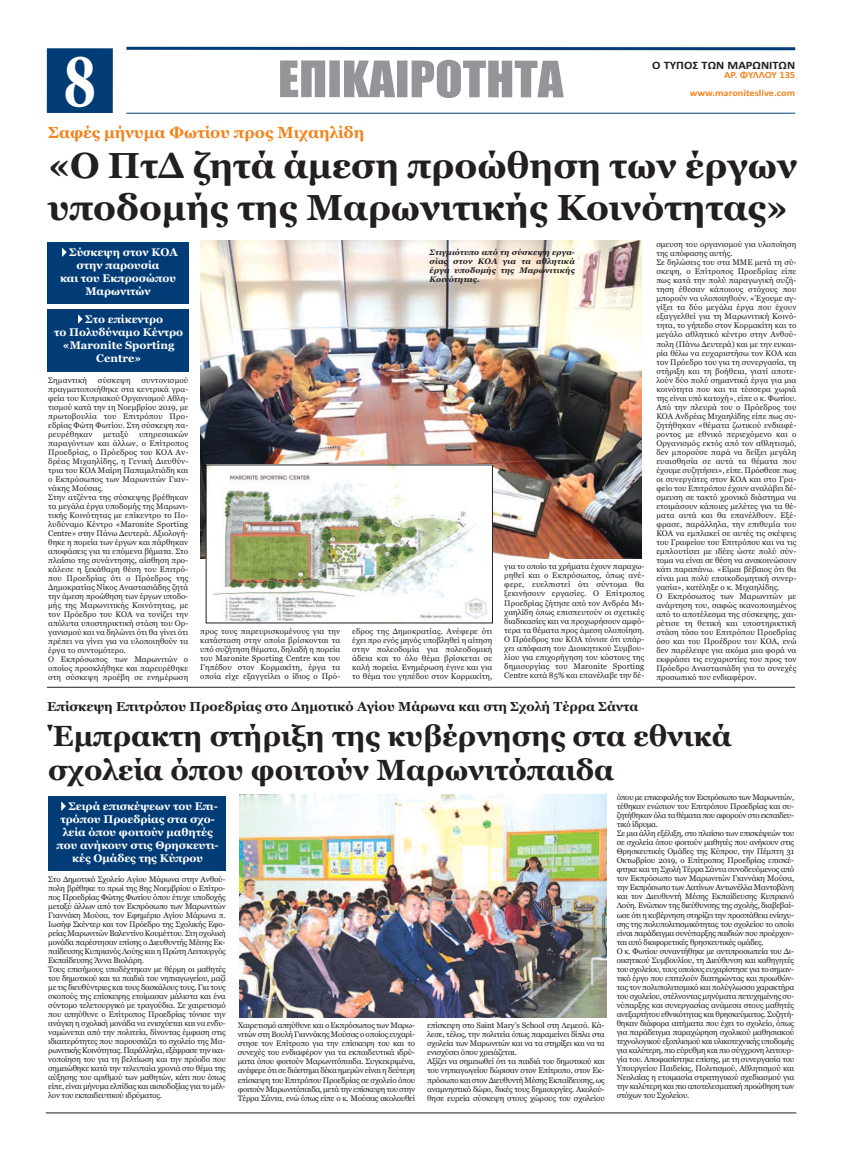
<style>
.page{position:relative;width:842px;height:1160px;background:#fff}
.page>*{position:absolute;margin:0;border:0;box-sizing:border-box;transform-origin:0 0}
.t1{font:700 69.4px "Georgia";color:#fff;scale:.71 1}
.t2{font:46.4px "Impact";color:#939598;scale:1.09 1}
.t3{font:700 36px/42px "Georgia";color:#231f20}
.t4{font:700 29px/34.1px "Georgia";color:#231f20}
.t5{font:700 16px "Georgia";color:#f3841f}
.t6{font:700 13px "Georgia";color:#231f20}
.t7{font:700 11.3px "Calibri";color:#231f20;scale:1.09 1}
.t8{font:700 11px/13px "Georgia";color:#fff;text-align:center}
.t9{font:700 9.5px/18px "Calibri";color:#f3841f;text-align:right;scale:1.09 1}
.t10{font:8px/9px "Georgia";letter-spacing:-.015em;color:#231f20;text-align:justify}
.t11{font:8px/9px "Georgia";letter-spacing:.01em;color:#231f20}
.t12{font:italic 700 8px/9px "Georgia";letter-spacing:.02em;color:#231f20;text-align:justify}
.t13{font:8px "Georgia";letter-spacing:.02em;color:#231f20}
</style>
<div class="page">
<div style="left:47px;top:48px;width:66px;height:65px;background:#023c77"></div>
<svg style="left:126px;top:46px;width:670px;height:5px"></svg>
<hr style="left:126px;top:113px;width:669px;height:1px;background:#023c77">
<hr style="left:46px;top:1112px;width:750px;height:1px;background:#231f20">
<img style="left:200px;top:240px;width:441px;height:318px">
<div style="left:47px;top:242px;width:141px;height:62px;background:#023c77"></div>
<div style="left:47px;top:309px;width:141px;height:62px;background:#023c77"></div>
<hr style="left:47px;top:687px;width:748px;height:1px;background:#231f20">
<img style="left:239px;top:794px;width:367px;height:223px">
<div style="left:48px;top:796px;width:178px;height:74px;background:#023c77"></div>
<img style="left:208px;top:466px;width:283px;height:155px">
<h1 class="t1" style="left:63px;top:41px;width:49px">8</h1>
<h2 class="t2" style="left:278px;top:54px;width:263px">ΕΠΙΚΑΙΡΟΤΗΤΑ</h2>
<h3 class="t7" style="left:652px;top:59px;width:133px">Ο ΤΥΠΟΣ ΤΩΝ ΜΑΡΩΝΙΤΩΝ</h3>
<p class="t9" style="left:690px;top:66px;width:98px">ΑΡ. ΦΥΛΛΟΥ 135 www.maroniteslive.com</p>
<h3 class="t5" style="left:48px;top:123px;width:318px">Σαφές μήνυμα Φωτίου προς Μιχαηλίδη</h3>
<h3 class="t3" style="left:48px;top:145px;width:751px">«Ο ΠτΔ ζητά άμεση προώθηση των έργων υποδομής της Μαρωνιτικής Κοινότητας»</h3>
<h3 class="t8" style="left:58px;top:245px;width:121px">✔Σύσκεψη στον ΚΟΑ στην παρουσία<br>και του Εκπροσώπου<br>Μαρωνιτών</h3>
<h3 class="t8" style="left:54px;top:312px;width:131px">✔Στο επίκεντρο<br>το Πολυδύναμο Κέντρο «Maronite Sporting<br>Centre»</h3>
<p class="t13" style="left:48px;top:375px;width:40px">Σημαντική</p>
<p class="t13" style="left:98px;top:375px;width:34px">σύσκεψη</p>
<p class="t10" style="left:48px;top:375px;width:142px;text-indent:93px">συντονισμού πραγματοποιήθηκε στα κεντρικά γρα&shy;φεία του Κυπριακού Οργανισμού Αθλη&shy;τισμού κατά την 1η Νοεμβρίου 2019, με πρωτοβουλία του Επιτρόπου Προ&shy;εδρίας Φώτη Φωτίου. Στη σύσκεψη πα&shy;ρευρέθηκαν</p>
<p class="t11" style="left:48px;top:429px;width:142px;text-indent:91px">υπηρεσιακών παραγόντων και άλλων, ο Επίτροπος Προεδρίας, ο Πρόεδρος του ΚΟΑ Αν&shy;δρέας Μιχαηλίδης, η Γενική Διευθύν&shy;τρια του ΚΟΑ Μαίρη Παπαμιλτιάδη και ο Εκπρόσωπος των Μαρωνιτών Γιαν&shy;νάκης Μούσας.<br>Στην ατζέντα της σύσκεψης βρέθηκαν τα μεγάλα έργα υποδομής της Μαρωνι&shy;τικής Κοινότητας με επίκεντρο το Πο&shy;λυδύναμο Κέντρο «Maronite Sporting Centre» στην Πάνω Δευτερά. Αξιολογή&shy;θηκε η πορεία των έργων και πάρθηκαν αποφάσεις για τα επόμενα βήματα. Στο πλαίσιο της συνάντησης, αίσθηση προ&shy;κάλεσε η ξεκάθαρη θέση του Επιτρό&shy;που Προεδρίας ότι ο Πρόεδρος της Δημοκρατίας Νίκος Αναστασιάδης ζητά την άμεση προώθηση των έργων υποδο&shy;μής της Μαρωνιτικής Κοινότητας, με τον Πρόεδρο του ΚΟΑ να τονίζει την απόλυτα υποστηρικτική στάση του Ορ&shy;γανισμού και να δηλώνει ότι θα γίνει ότι πρέπει να γίνει για να υλοποιηθούν τα έργα το συντομότερο.<br>Ο Εκπρόσωπος των Μαρωνιτών ο οποίος προσκλήθηκε και παρευρέθηκε στη σύσκεψη προέβη σε ενημέρωση</p>
<p class="t10" style="left:103px;top:429px;width:27px">μεταξύ</p>
<p class="t12" style="left:430px;top:247px;width:147px">Στιγμιότυπο από τη σύσκεψη εργα&shy;σίας στον ΚΟΑ για τα αθλητικά έργα υποδομής της Μαρωνιτικής Κοινότητας.</p>
<p class="t10" style="left:200px;top:627px;width:142px">προς τους παρευρισκομένους για την κατάσταση στην οποία βρίσκονται τα υπό συζήτηση θέματα, δηλαδή η πορεία του Maronite Sporting Centre και του Γηπέδου στον Κορμακίτη, έργα τα οποία είχε εξαγγείλει ο ίδιος ο Πρό-</p>
<p class="t10" style="left:352px;top:627px;width:142px">εδρος της Δημοκρατίας. Ανέφερε ότι έχει προ ενός μηνός υποβληθεί η αίτηση στην πολεοδομία για πολεοδομική άδεια και το όλο θέμα βρίσκεται σε καλή πορεία. Ενημέρωση έγινε και για το θέμα του γηπέδου στον Κορμακίτη,</p>
<p class="t10" style="left:504px;top:562px;width:142px">για το οποίο τα χρήματα έχουν παραχω&shy;ρηθεί και ο Εκπρόσωπος, όπως ανέ&shy;φερε, ευελπιστεί ότι σύντομα θα ξεκινήσουν εργασίες. Ο Επίτροπος Προεδρίας ζήτησε από τον Ανδρέα Μι&shy;χαηλίδη όπως επισπευτούν οι σχετικές διαδικασίες και να προχωρήσουν αμφό&shy;τερα τα θέματα προς άμεση υλοποίηση.<br>Ο Πρόεδρος του ΚΟΑ τόνισε ότι υπάρ&shy;χει απόφαση του Διοικητικού Συμβου&shy;λίου για επιχορήγηση του κόστους της δημιουργίας του Maronite Sporting Centre κατά 85% και επανέλαβε την δέ-</p>
<p class="t11" style="left:656px;top:240px;width:142px">σμευση του οργανισμού για υλοποίηση της απόφασης αυτής.<br>Σε δηλώσεις του στα ΜΜΕ μετά τη σύ&shy;σκεψη, ο Επίτροπος Προεδρίας είπε πως κατά την πολύ παραγωγική συζή&shy;τηση έθεσαν κάποιους στόχους που μπορούν να υλοποιηθούν. «Έχουμε αγ&shy;γίξει τα δύο μεγάλα έργα που έχουν εξαγγελθεί για τη Μαρωνιτική Κοινό&shy;τητα, το γήπεδο στον Κορμακίτη και το μεγάλο αθλητικό κέντρο στην Ανθού&shy;πολη (Πάνω Δευτερά) και με την ευκαι&shy;ρία θέλω να ευχαριστήσω τον ΚΟΑ και τον Πρόεδρο του για τη συνεργασία, τη στήριξη και τη βοήθεια, γιατί αποτε&shy;λούν δύο πολύ σημαντικά έργα για μια κοινότητα που και τα τέσσερα χωριά της είναι υπό κατοχή», είπε ο κ. Φωτίου.<br>Από την πλευρά του ο Πρόεδρος του ΚΟΑ Ανδρέας Μιχαηλίδης είπε πως συ&shy;ζητήθηκαν «θέματα ζωτικού ενδιαφέ&shy;ροντος με εθνικό περιεχόμενο και ο Οργανισμός εκτός από τον αθλητισμό, δεν μπορούσε παρά να δείξει μεγάλη ευαισθησία σε αυτά τα θέματα που έχουμε συζητήσει», είπε. Πρόσθεσε πως οι συνεργάτες στον ΚΟΑ και στο Γρα&shy;φείο του Επιτρόπου έχουν αναλάβει δέ&shy;σμευση σε τακτό χρονικό διάστημα να ετοιμάσουν κάποιες μελέτες για τα θέ&shy;ματα αυτά και θα επανέλθουν. Εξέ&shy;φρασε, παράλληλα, την επιθυμία του ΚΟΑ να εμπλακεί σε αυτές τις σκέψεις του Γραφείου του Επιτρόπου και να τις εμπλουτίσει με ιδέες ώστε πολύ σύν&shy;τομα να είναι σε θέση να ανακοινώσουν κάτι παραπάνω. «Είμαι βέβαιος ότι θα είναι μια πολύ εποικοδομητική συνερ&shy;γασία», κατέληξε ο κ. Μιχαηλίδης.<br>Ο Εκπρόσωπος των Μαρωνιτών με ανάρτηση του, σαφώς ικανοποιημένος από το αποτέλεσμα της σύσκεψης, χαι&shy;ρέτισε τη θετική και υποστηρικτική στάση τόσο του Επιτρόπου Προεδρίας όσο και του Προέδρου του ΚΟΑ, ενώ δεν παρέλειψε για ακόμα μια φορά να εκφράσει τις ευχαριστίες του προς τον Πρόεδρο Αναστασιάδη για το συνεχές προσωπικό του ενδιαφέρον.</p>
<h3 class="t6" style="left:47px;top:698px;width:593px">Επίσκεψη Επιτρόπου Προεδρίας στο Δημοτικό Αγίου Μάρωνα και στη Σχολή Τέρρα Σάντα</h3>
<h3 class="t4" style="left:48px;top:718px;width:685px">Έμπρακτη στήριξη της κυβέρνησης στα εθνικά σχολεία όπου φοιτούν Μαρωνιτόπαιδα</h3>
<h3 class="t8" style="left:57px;top:799px;width:164px">✔Σειρά επισκέψεων του Επι&shy;τρόπου Προεδρίας στα σχο&shy;λεία όπου φοιτούν μαθητές που ανήκουν στις Θρησκευτι&shy;κές Ομάδες της Κύπρου</h3>
<p class="t10" style="left:48px;top:874px;width:179px;text-align:left">Στο Δημοτικό Σχολείο Αγίου Μάρωνα στην Ανθού&shy;πολη βρέθηκε το πρωί της 8ης Νοεμβρίου ο Επίτρο&shy;πος Προεδρίας Φώτης Φωτίου όπου έτυχε υποδοχής μεταξύ άλλων από τον Εκπρόσωπο των Μαρωνιτών Γιαννάκη Μούσα, τον Εφημέριο Αγίου Μάρωνα π.<br>Ιωσήφ Σκέντερ και τον Πρόεδρο της Σχολικής Εφο&shy;ρείας Μαρωνιτών Βαλεντίνο Κουμέττου. Στη σχολική μονάδα παρέστησαν επίσης ο Διευθυντής Μέσης Εκ&shy;παίδευσης Κυπριανός Λούης και η Πρώτη Λειτουργός Εκπαίδευσης Άννα Βιολάρη.<br>Τους επισήμους υποδέχτηκαν με θέρμη οι μαθητές του δημοτικού και τα παιδιά του νηπιαγωγείου, μαζί με τις διευθύντριες και τους δασκάλους τους. Για τους σκοπούς της επίσκεψης ετοίμασαν μάλιστα και ένα σύντομο τελετουργικό με τραγούδια. Σε χαιρετισμό που απηύθυνε ο Επίτροπος Προεδρίας τόνισε την ανάγκη η σχολική μονάδα να ενισχύεται και να ενδυ&shy;ναμώνεται από την πολιτεία, δίνοντας έμφαση στις ιδιαιτερότητες που παρουσιάζει το σχολείο της Μα&shy;ρωνιτικής Κοινότητας. Παράλληλα, εξέφρασε την ικα&shy;νοποίηση του για τη βελτίωση και την πρόοδο που σημειώθηκε κατά την τελευταία χρονιά στο θέμα της αύξησης του αριθμού των μαθητών, κάτι που όπως είπε, είναι μήνυμα ελπίδας και αισιοδοξίας για το μέλ&shy;λον του εκπαιδευτικού ιδρύματος.</p>
<p class="t10" style="left:238px;top:1020px;width:179px">Χαιρετισμό απηύθυνε και ο Εκπρόσωπος των Μαρω&shy;νιτών στη Βουλή Γιαννάκης Μούσας ο οποίος ευχαρί&shy;στησε τον Επίτροπο για την επίσκεψη του και το συνεχές του ενδιαφέρον για τα εκπαιδευτικά ιδρύ&shy;ματα όπου φοιτούν Μαρωνιτόπαιδα. Συγκεκριμένα, ανέφερε ότι σε διάστημα δέκα ημερών είναι η δεύτερη επίσκεψη του Επιτρόπου Προεδρίας σε σχολείο όπου φοιτούν Μαρωνιτόπαιδα, μετά την επίσκεψη του στην Τέρρα Σάντα, ενώ όπως είπε ο κ. Μούσας ακολουθεί</p>
<p class="t10" style="left:427px;top:1020px;width:179px;text-align:left">επίσκεψη στο Saint Mary’s School στη Λεμεσό. Κά&shy;λεσε, τέλος, την πολιτεία όπως παραμείνει δίπλα στα σχολεία των Μαρωνιτών και να τα στηρίξει και να τα ενισχύσει όπου χρειάζεται.<br>Αξίζει να σημειωθεί ότι τα παιδιά του δημοτικού και του νηπιαγωγείου δώρισαν στον Επίτροπο, στον Εκ&shy;πρόσωπο και στον Διευθυντή Μέσης Εκπαίδευσης, ως αναμνηστικό δώρο, δικές τους δημιουργίες. Ακολού&shy;θησε ευρεία σύσκεψη στους χώρους του σχολείου</p>
<p class="t10" style="left:617px;top:793px;width:179px;text-align:left">όπου με επικεφαλής τον Εκπρόσωπο των Μαρωνιτών, τέθηκαν ενώπιον του Επιτρόπου Προεδρίας και συ&shy;ζητήθηκαν όλα τα θέματα που αφορούν στο εκπαιδευ&shy;τικό ίδρυμα.<br>Σε μια άλλη εξέλιξη, στο πλαίσιο των επισκέψεών του σε σχολεία όπου φοιτούν μαθητές που ανήκουν στις Θρησκευτικές Ομάδες της Κύπρου, την Πέμπτη 31<br>Οκτωβρίου 2019, ο Επίτροπος Προεδρίας επισκέ&shy;φτηκε και τη Σχολή Τέρρα Σάντα συνοδευόμενος από τον Εκπρόσωπο των Μαρωνιτών Γιαννάκη Μούσα, την Εκπρόσωπο των Λατίνων Αντωνέλλα Μαντοβάνη και τον Διευθυντή Μέσης Εκπαίδευσης Κυπριανό Λούη. Ενώπιον της διεύθυνσης της σχολής, διαβεβαί&shy;ωσε ότι η κυβέρνηση στηρίζει την προσπάθεια ενίσχυ&shy;σης της πολυπολιτισμικότητας του σχολείου το οποίο είναι παράδειγμα συνύπαρξης παιδιών που προέρχον&shy;ται από διαφορετικές θρησκευτικές ομάδες.<br>Ο κ. Φωτίου συναντήθηκε με αντιπροσωπεία του Δι&shy;οικητικού Συμβουλίου, τη Διεύθυνση και καθηγητές του σχολείου, τους οποίους ευχαρίστησε για το σημαν&shy;τικό έργο που επιτελούν διατηρώντας και προωθών&shy;τας τον πολυπολιτισμικό και πολύγλωσσο χαρακτήρα του σχολείου, στέλνοντας μηνύματα πετυχημένης συ&shy;νύπαρξης και συνεργασίας ανάμεσα στους μαθητές ανεξαρτήτου εθνικότητας και θρησκεύματος. Συζητή&shy;θηκαν διάφορα αιτήματα που έχει το σχολείο, όπως για παράδειγμα παραχώρηση σχολικού μαθησιακού τεχνολογικού εξοπλισμού και υλικοτεχνικής υποδομής για καλύτερη, πιο εύρυθμη και πιο σύγχρονη λειτουρ&shy;γία του. Αποφασίστηκε επίσης, με τη συνεργασία του Υπουργείου Παιδείας, Πολιτισμού, Αθλητισμού και Νεολαίας η ετοιμασία στρατηγικού σχεδιασμού για την καλύτερη και πιο αποτελεσματική προώθηση των στόχων του Σχολείου.</p>
</div>
